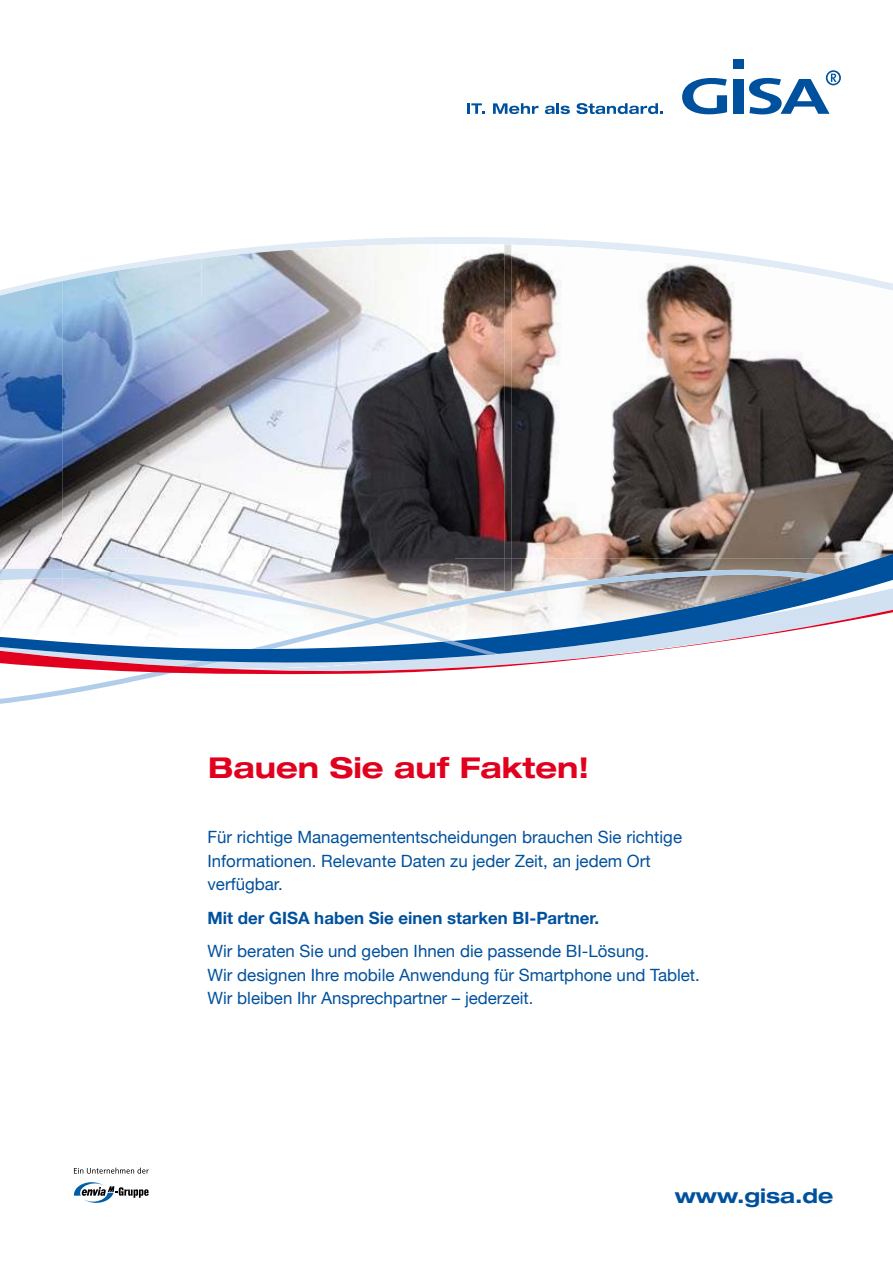
<style>
.page{position:relative;width:893px;height:1263px;background:#fff}
.page>*{position:absolute;margin:0;border:0;box-sizing:border-box;transform-origin:0 0}
.t1{font:700 expanded 28.8px "Helvetica Neue";color:#e2001f}
.t2{font:700 expanded 20.1px "Helvetica Neue";color:#00519d}
.t3{font:16.95px/23.7px "Helvetica Neue";color:#00519d}
.t4{font:700 16.95px "Helvetica Neue";color:#00519d}
</style>
<div class="page">
<svg style="left:291px;top:237px;width:337px;height:7px;fill:#e1ebf6"></svg>
<img style="left:0;top:281px;width:62px;height:50px">
<img style="left:62px;top:258px;width:139px;height:73px">
<img style="left:201px;top:244px;width:692px;height:87px">
<svg style="left:467px;top:103px;width:18px;height:11px"></svg>
<svg style="left:493px;top:103px;width:45px;height:11px"></svg>
<svg style="left:545px;top:103px;width:25px;height:11px"></svg>
<svg style="left:576px;top:103px;width:87px;height:11px"></svg>
<svg style="left:682px;top:78px;width:45px;height:36px"></svg>
<div style="left:733px;top:79px;width:10px;height:35px;background:#00519d"></div>
<svg style="left:749px;top:70px;width:92px;height:45px"></svg>
<div style="left:733px;top:59px;width:10px;height:9px;background:#00519d"></div>
<svg style="left:74px;top:1182px;width:75px;height:21px"></svg>
<svg style="left:74px;top:1167px;width:75px;height:7px"></svg>
<svg style="left:0;top:688px;width:100px;height:16px"></svg>
<img style="left:0;top:331px;width:893px;height:344px">
<img style="left:0;top:569px;width:62px;height:11px">
<img style="left:62px;top:569px;width:139px;height:19px">
<img style="left:201px;top:583px;width:252px;height:59px">
<svg style="left:365px;top:618px;width:19px;height:5px"></svg>
<svg style="left:443px;top:641px;width:56px;height:14px"></svg>
<h1 class="t1" style="left:208px;top:757px;width:383px">Bauen Sie auf Fakten!</h1>
<p class="t3" style="left:208px;top:825px;width:476px">Für richtige Managemententscheidungen brauchen Sie richtige<br>Informationen. Relevante Daten zu jeder Zeit, an jedem Ort verfügbar.</p>
<p class="t4" style="left:208px;top:907px;width:393px">Mit der GISA haben Sie einen starken BI-Partner.</p>
<p class="t3" style="left:208px;top:939px;width:494px">Wir beraten Sie und geben Ihnen die passende BI-Lösung.<br>Wir designen Ihre mobile Anwendung für Smartphone und Tablet.<br>Wir bleiben Ihr Ansprechpartner – jederzeit.</p>
<p class="t2" style="left:675px;top:1188px;width:160px">www.gisa.de</p>
</div>
